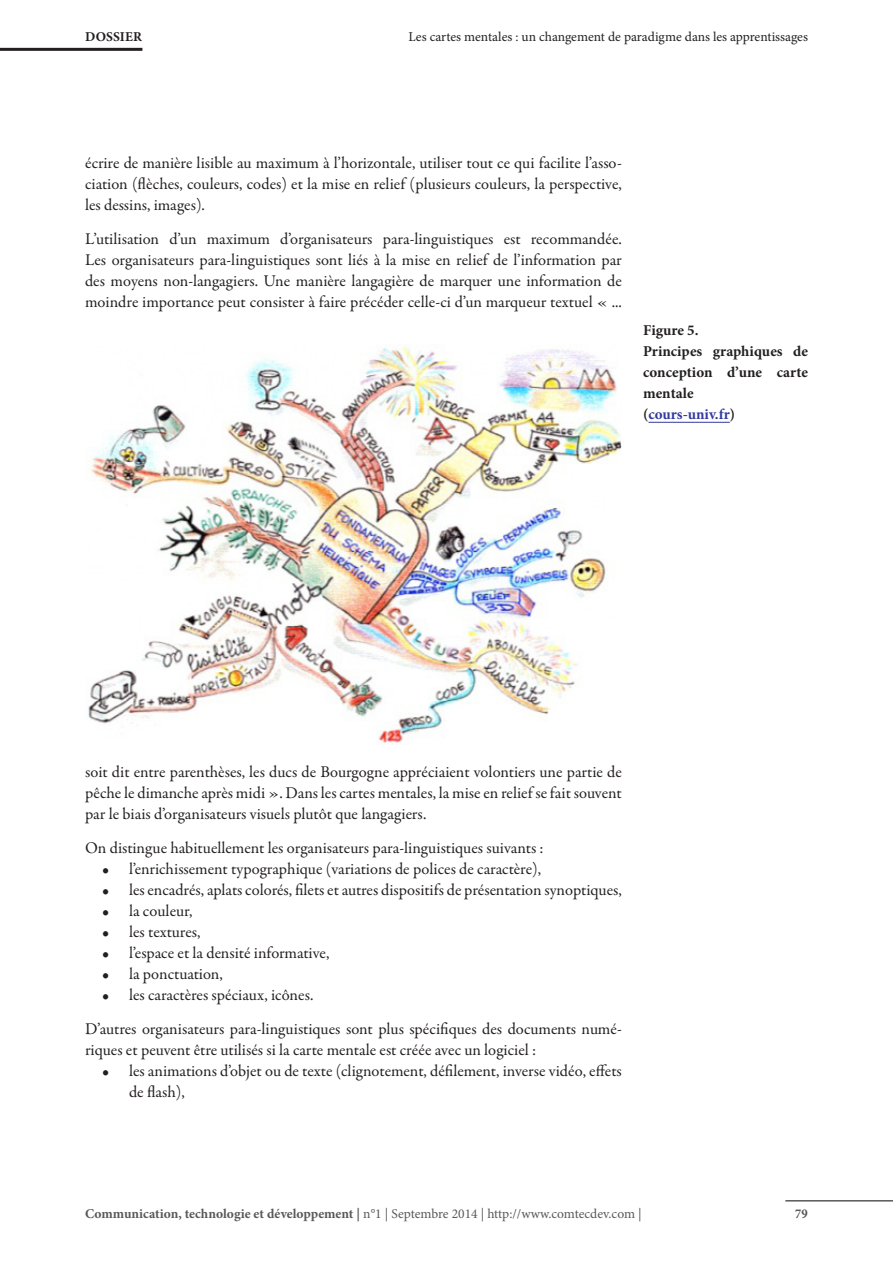
<style>
.page{position:relative;width:893px;height:1263px;background:#fff}
.page>*{position:absolute;margin:0;border:0;box-sizing:border-box;transform-origin:0 0}
.CORPS___Paragraphe{font:16.5px/21px "Garamond Premr Pro";color:#231f20;text-align:justify}
.CORPS___Liste{font:16.5px/21px "Garamond Premr Pro";color:#231f20}
.CORPS___Légende{font:700 15px/21px "Minion Pro";color:#231f20;text-align:justify}
.CORPS___Légende-2{font:700 15px "Minion Pro";color:#32389e}
.t1{font:13.5px "Minion Pro";color:#57585a}
.t2{font:13.5px "Minion Pro";color:#231f20}
.t3{font:700 13.5px "Minion Pro";letter-spacing:.01em;color:#231f20}
.t4{font:700 condensed 13.5px "Minion Pro";color:#57585a}
.s1{color:#231f20}
.s2{font-weight:700}
</style>
<div class="page">
<hr style="left:0;top:48px;width:142px;height:3px;background:#231f20">
<hr style="left:785px;top:1200px;width:108px;height:1px;background:#57585a">
<hr style="left:648px;top:422px;width:82px;height:1px;background:#32389e">
<img style="left:88px;top:344px;width:534px;height:401px">
<p class="t3" style="left:85px;top:28px;width:58px">DOSSIER</p>
<p class="t2" style="left:409px;top:28px;width:401px">Les cartes mentales : un changement de paradigme dans les apprentissages</p>
<p class="CORPS___Paragraphe" style="left:85px;top:153px;width:538px">écrire de manière lisible au maximum à l’horizontale, utiliser tout ce qui facilite l’asso&shy;ciation (flèches, couleurs, codes) et la mise en relief (plusieurs couleurs, la perspective, les dessins, images).</p>
<p class="CORPS___Paragraphe" style="left:85px;top:228px;width:538px">L’utilisation d’un maximum d’organisateurs para-linguistiques est recommandée.<br>Les organisateurs para-linguistiques sont liés à la mise en relief de l’information par des moyens non-langagiers. Une manière langagière de marquer une information de moindre importance peut consister à faire précéder celle-ci d’un marqueur textuel « ...</p>
<p class="CORPS___Légende" style="left:643px;top:320px;width:57px">Figure 5.</p>
<p class="CORPS___Légende" style="left:643px;top:341px;width:166px">Principes graphiques de conception d’une carte mentale</p>
<p class="CORPS___Légende-2" style="left:643px;top:404px;width:93px"><span class="s1">(</span>cours-univ.fr<span class="s1">)</span></p>
<p class="CORPS___Paragraphe" style="left:85px;top:762px;width:538px">soit dit entre parenthèses, les ducs de Bourgogne appréciaient volontiers une partie de pêche le dimanche après midi ». Dans les cartes mentales, la mise en relief se fait souvent par le biais d’organisateurs visuels plutôt que langagiers.</p>
<p class="CORPS___Paragraphe" style="left:85px;top:837px;width:460px">On distingue habituellement les organisateurs para-linguistiques suivants :</p>
<p class="CORPS___Liste" style="left:102px;top:858px;width:441px">• l’enrichissement typographique (variations de polices de caractère),</p>
<p class="CORPS___Liste" style="left:102px;top:879px;width:521px">• les encadrés, aplats colorés, filets et autres dispositifs de présentation synoptiques,</p>
<p class="CORPS___Liste" style="left:102px;top:900px;width:92px">• la couleur,</p>
<p class="CORPS___Liste" style="left:102px;top:921px;width:100px">• les textures,</p>
<p class="CORPS___Liste" style="left:102px;top:942px;width:229px">• l’espace et la densité informative,</p>
<p class="CORPS___Liste" style="left:102px;top:963px;width:122px">• la ponctuation,</p>
<p class="CORPS___Liste" style="left:102px;top:984px;width:213px">• les caractères spéciaux, icônes.</p>
<p class="CORPS___Paragraphe" style="left:85px;top:1018px;width:538px">D’autres organisateurs para-linguistiques sont plus spécifiques des documents numé&shy;riques et peuvent être utilisés si la carte mentale est créée avec un logiciel :</p>
<p class="CORPS___Liste" style="left:129px;top:1060px;width:494px;text-indent:-27px">• les animations d’objet ou de texte (clignotement, défilement, inverse vidéo, effets de flash),</p>
<p class="t1" style="left:85px;top:1204px;width:558px"><span class="s2">Communication, technologie et développement |</span> n°1 | Septembre 2014 | http://www.comtecdev.com |</p>
<p class="t4" style="left:795px;top:1204px;width:14px">79</p>
</div>
